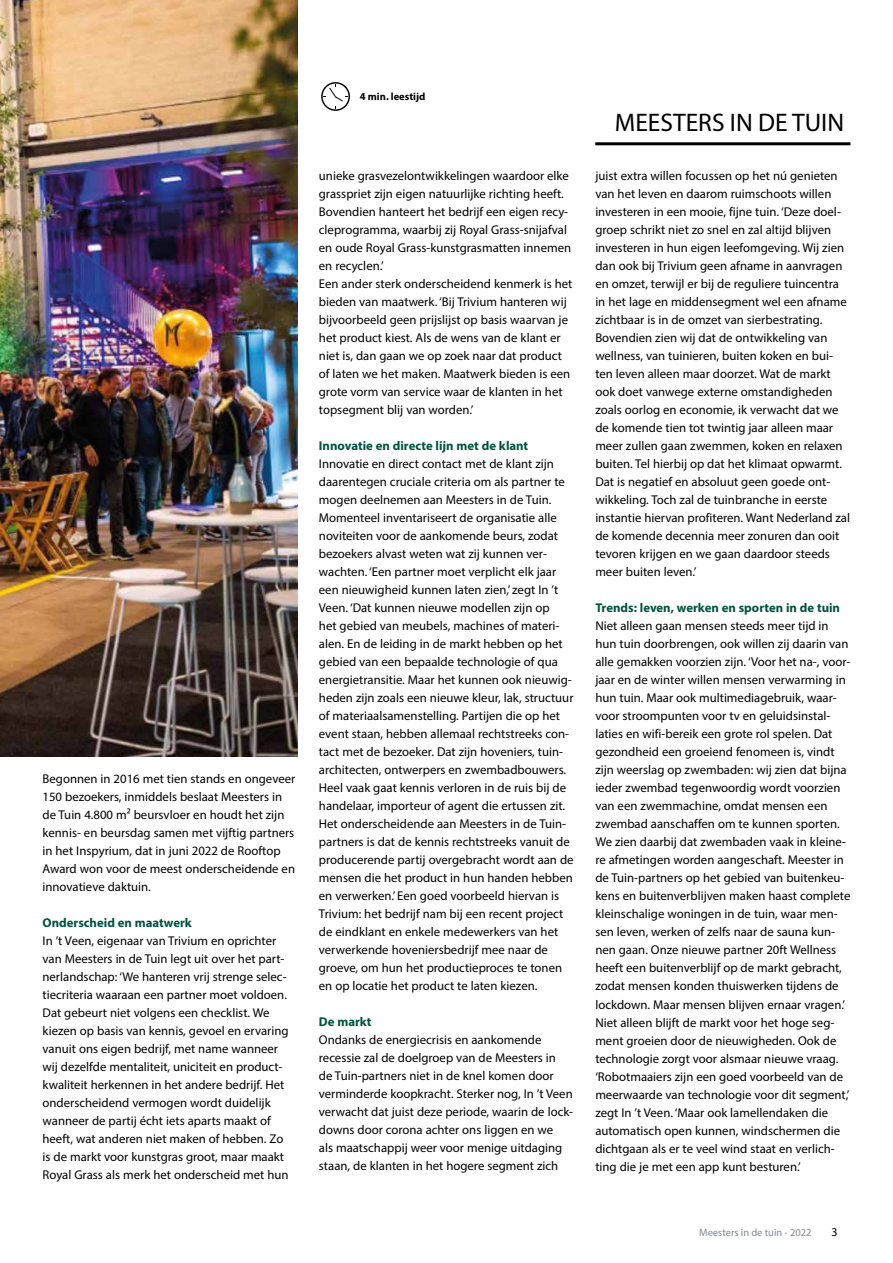
<style>
.page{position:relative;width:893px;height:1263px;background:#fff}
.page>*{position:absolute;margin:0;border:0;box-sizing:border-box;transform-origin:0 0}
.t1{font:25.5px "Myriad Pro";color:#000}
.t2{font:12.75px/18px "Myriad Pro";color:#000}
.t3{font:700 12.75px "Myriad Pro";color:#00533d}
.t4{font:12px "Myriad Pro";color:#000}
.t5{font:10.5px "Myriad Pro";color:#808b94}
.t6{font:700 10.5px "Myriad Pro";color:#000}
</style>
<div class="page">
<hr style="left:595px;top:142px;width:255px;height:3px;background:#000">
<img style="left:0;top:0;width:298px;height:757px">
<svg style="left:321px;top:82px;width:29px;height:29px"></svg>
<p class="t2" style="left:43px;top:770px;width:254px">Begonnen in 2016 met tien stands en ongeveer 150 bezoekers, inmiddels beslaat Meesters in de Tuin 4.800 m2 beursvloer en houdt het zijn kennis- en beursdag samen met vijftig partners in het Inspyrium, dat in juni 2022 de Rooftop Award won voor de meest onderscheidende en innovatieve daktuin.</p>
<p class="t3" style="left:43px;top:914px;width:151px">Onderscheid en maatwerk</p>
<p class="t2" style="left:43px;top:932px;width:248px">In ’t Veen, eigenaar van Trivium en oprichter van Meesters in de Tuin legt uit over het part&shy;nerlandschap: ‘We hanteren vrij strenge selec&shy;tiecriteria waaraan een partner moet voldoen.<br>Dat gebeurt niet volgens een checklist. We kiezen op basis van kennis, gevoel en ervaring vanuit ons eigen bedrijf, met name wanneer wij dezelfde mentaliteit, uniciteit en product&shy;kwaliteit herkennen in het andere bedrijf. Het onderscheidend vermogen wordt duidelijk wanneer de partij écht iets aparts maakt of heeft, wat anderen niet maken of hebben. Zo is de markt voor kunstgras groot, maar maakt Royal Grass als merk het onderscheid met hun</p>
<p class="t6" style="left:360px;top:90px;width:67px">4 min. leestijd</p>
<p class="t2" style="left:319px;top:167px;width:255px">unieke grasvezelontwikkelingen waardoor elke grasspriet zijn eigen natuurlijke richting heeft.<br>Bovendien hanteert het bedrijf een eigen recy&shy;cleprogramma, waarbij zij Royal Grass-snijafval en oude Royal Grass-kunstgrasmatten innemen en recyclen.’<br>Een ander sterk onderscheidend kenmerk is het bieden van maatwerk. ‘Bij Trivium hanteren wij bijvoorbeeld geen prijslijst op basis waarvan je het product kiest. Als de wens van de klant er niet is, dan gaan we op zoek naar dat product of laten we het maken. Maatwerk bieden is een grote vorm van service waar de klanten in het topsegment blij van worden.’</p>
<p class="t3" style="left:319px;top:438px;width:211px">Innovatie en directe lijn met de klant</p>
<p class="t2" style="left:319px;top:455px;width:256px">Innovatie en direct contact met de klant zijn daarentegen cruciale criteria om als partner te mogen deelnemen aan Meesters in de Tuin.<br>Momenteel inventariseert de organisatie alle noviteiten voor de aankomende beurs, zodat bezoekers alvast weten wat zij kunnen ver&shy;wachten. ‘Een partner moet verplicht elk jaar een nieuwigheid kunnen laten zien,’ zegt In ’t Veen. ‘Dat kunnen nieuwe modellen zijn op<br>het gebied van meubels, machines of materi&shy;alen. En de leiding in de markt hebben op het gebied van een bepaalde technologie of qua energietransitie. Maar het kunnen ook nieuwig&shy;heden zijn zoals een nieuwe kleur, lak, structuur of materiaalsamenstelling. Partijen die op het event staan, hebben allemaal rechtstreeks con&shy;tact met de bezoeker. Dat zijn hoveniers, tuin&shy;architecten, ontwerpers en zwembadbouwers.<br>Heel vaak gaat kennis verloren in de ruis bij de handelaar, importeur of agent die ertussen zit.<br>Het onderscheidende aan Meesters in de Tuin&shy;partners is dat de kennis rechtstreeks vanuit de producerende partij overgebracht wordt aan de mensen die het product in hun handen hebben en verwerken.’ Een goed voorbeeld hiervan is Trivium: het bedrijf nam bij een recent project de eindklant en enkele medewerkers van het verwerkende hoveniersbedrijf mee naar de groeve, om hun het productieproces te tonen en op locatie het product te laten kiezen.</p>
<p class="t3" style="left:319px;top:1014px;width:54px">De markt</p>
<p class="t2" style="left:319px;top:1031px;width:256px">Ondanks de energiecrisis en aankomende recessie zal de doelgroep van de Meesters in<br>de Tuin-partners niet in de knel komen door verminderde koopkracht. Sterker nog, In ’t Veen verwacht dat juist deze periode, waarin de lock&shy;downs door corona achter ons liggen en we<br>als maatschappij weer voor menige uitdaging staan, de klanten in het hogere segment zich</p>
<h1 class="t1" style="left:615px;top:107px;width:231px">MEESTERS IN DE TUIN</h1>
<p class="t2" style="left:595px;top:167px;width:256px">juist extra willen focussen op het nú genieten van het leven en daarom ruimschoots willen investeren in een mooie, fijne tuin. ‘Deze doel&shy;groep schrikt niet zo snel en zal altijd blijven investeren in hun eigen leefomgeving. Wij zien dan ook bij Trivium geen afname in aanvragen en omzet, terwijl er bij de reguliere tuincentra in het lage en middensegment wel een afname zichtbaar is in de omzet van sierbestrating.<br>Bovendien zien wij dat de ontwikkeling van wellness, van tuinieren, buiten koken en bui&shy;ten leven alleen maar doorzet. Wat de markt ook doet vanwege externe omstandigheden zoals oorlog en economie, ik verwacht dat we de komende tien tot twintig jaar alleen maar meer zullen gaan zwemmen, koken en relaxen buiten. Tel hierbij op dat het klimaat opwarmt.<br>Dat is negatief en absoluut geen goede ont&shy;wikkeling. Toch zal de tuinbranche in eerste instantie hiervan profiteren. Want Nederland zal de komende decennia meer zonuren dan ooit tevoren krijgen en we gaan daardoor steeds meer buiten leven.’</p>
<p class="t3" style="left:595px;top:600px;width:246px">Trends: leven, werken en sporten in de tuin</p>
<p class="t2" style="left:595px;top:617px;width:257px">Niet alleen gaan mensen steeds meer tijd in hun tuin doorbrengen, ook willen zij daarin van alle gemakken voorzien zijn. ‘Voor het na-, voor&shy;jaar en de winter willen mensen verwarming in hun tuin. Maar ook multimediagebruik, waar&shy;voor stroompunten voor tv en geluidsinstal&shy;laties en wifi-bereik een grote rol spelen. Dat gezondheid een groeiend fenomeen is, vindt zijn weerslag op zwembaden: wij zien dat bijna ieder zwembad tegenwoordig wordt voorzien van een zwemmachine, omdat mensen een zwembad aanschaffen om te kunnen sporten.<br>We zien daarbij dat zwembaden vaak in kleine&shy;re afmetingen worden aangeschaft. Meester in de Tuin-partners op het gebied van buitenkeu&shy;kens en buitenverblijven maken haast complete kleinschalige woningen in de tuin, waar men&shy;sen leven, werken of zelfs naar de sauna kun&shy;nen gaan. Onze nieuwe partner 20ft Wellness heeft een buitenverblijf op de markt gebracht, zodat mensen konden thuiswerken tijdens de lockdown. Maar mensen blijven ernaar vragen.’ Niet alleen blijft de markt voor het hoge seg&shy;ment groeien door de nieuwigheden. Ook de technologie zorgt voor alsmaar nieuwe vraag. ‘Robotmaaiers zijn een goed voorbeeld van de meerwaarde van technologie voor dit segment,’ zegt In ’t Veen. ‘Maar ook lamellendaken die automatisch open kunnen, windschermen die dichtgaan als er te veel wind staat en verlich&shy;ting die je met een app kunt besturen.’</p>
<p class="t5" style="left:699px;top:1226px;width:114px">Meesters in de tuin - 2022</p>
<p class="t4" style="left:831px;top:1224px;width:8px">3</p>
</div>
